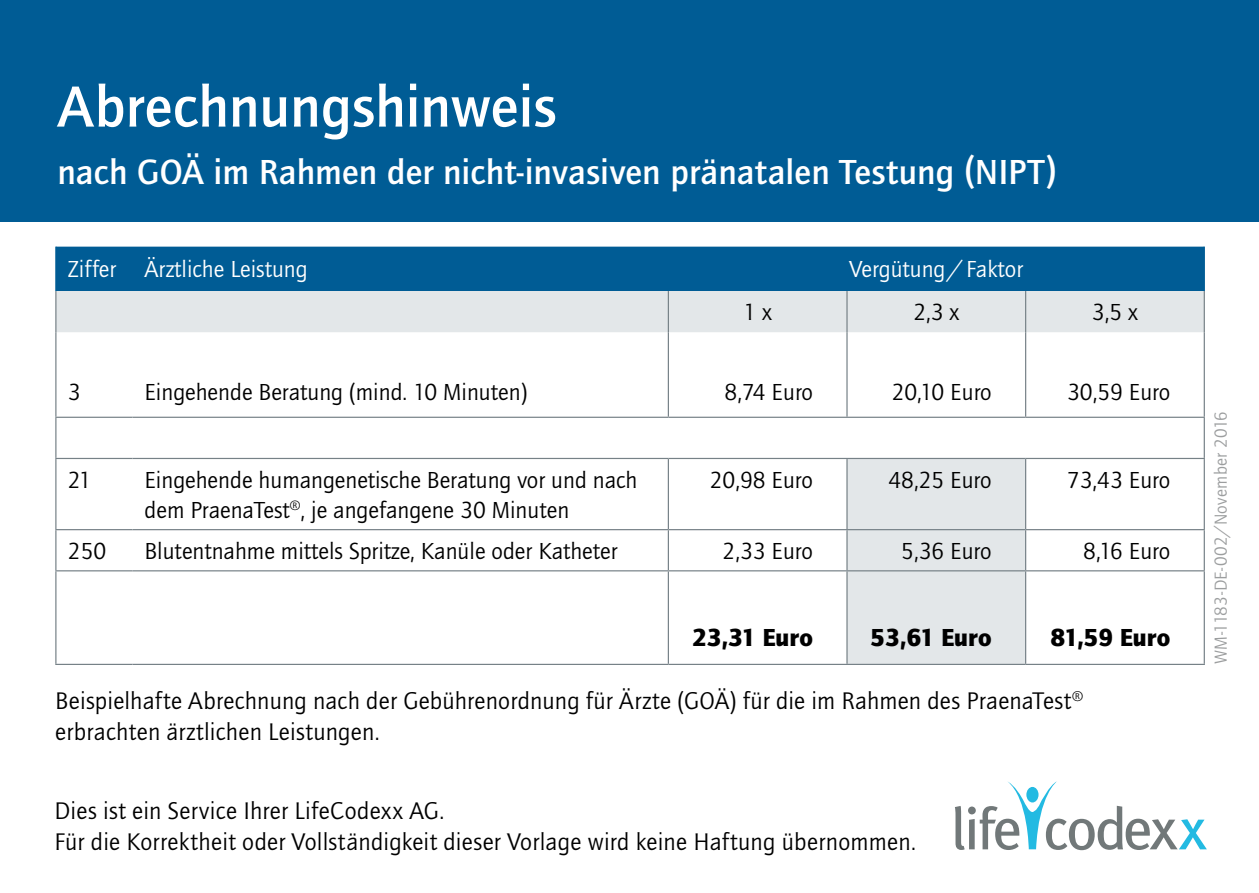
<style>
.page{position:relative;width:1259px;height:893px;background:#fff}
.page>*{position:absolute;margin:0;border:0;box-sizing:border-box;transform-origin:0 0}
.t1{font:700 60px "Quay Itc T";color:#fff}
.t2{font:700 36px "Quay Itc T";letter-spacing:.005em;color:#fff}
.t3{font:900 25.5px "Quay Itc T";color:#000}
.t4{font:24.9px/30.6px "Quay Itc T";letter-spacing:.01em;color:#000}
.t5{font:24px/30px "Quay Itc T";color:#000}
.t6{font:24px "Quay Itc T";color:#fff}
.t7{font:18px "Quay Itc T";letter-spacing:.015em;color:#9c9e9f}
</style>
<div class="page">
<div style="left:0;top:0;width:1259px;height:221px;background:#005c95"></div>
<div style="left:56px;top:247px;width:1147px;height:44px;background:#005c95"></div>
<svg style="left:56px;top:291px;width:1147px;height:373px"></svg>
<hr style="left:668px;top:291px;width:1px;height:41px;background:#768187">
<hr style="left:846px;top:291px;width:1px;height:41px;background:#768187">
<hr style="left:1025px;top:291px;width:1px;height:41px;background:#768187">
<hr style="left:668px;top:332px;width:1px;height:85px;background:#768187">
<hr style="left:846px;top:332px;width:1px;height:85px;background:#768187">
<hr style="left:1025px;top:332px;width:1px;height:85px;background:#768187">
<hr style="left:668px;top:459px;width:1px;height:70px;background:#768187">
<hr style="left:846px;top:459px;width:1px;height:70px;background:#768187">
<hr style="left:1025px;top:459px;width:1px;height:70px;background:#768187">
<hr style="left:668px;top:530px;width:1px;height:40px;background:#768187">
<hr style="left:846px;top:530px;width:1px;height:40px;background:#768187">
<hr style="left:1025px;top:530px;width:1px;height:40px;background:#768187">
<hr style="left:668px;top:571px;width:1px;height:93px;background:#768187">
<hr style="left:846px;top:571px;width:1px;height:93px;background:#768187">
<hr style="left:1025px;top:571px;width:1px;height:93px;background:#768187">
<hr style="left:1203px;top:291px;width:2px;height:41px;background:#768187">
<hr style="left:1203px;top:332px;width:2px;height:85px;background:#768187">
<hr style="left:1203px;top:459px;width:2px;height:70px;background:#768187">
<hr style="left:1203px;top:530px;width:2px;height:40px;background:#768187">
<hr style="left:1203px;top:571px;width:2px;height:93px;background:#768187">
<hr style="left:1203px;top:247px;width:2px;height:44px;background:#005c95">
<hr style="left:55px;top:417px;width:77px;height:1px;background:#768187">
<hr style="left:132px;top:417px;width:536px;height:1px;background:#768187">
<hr style="left:668px;top:417px;width:179px;height:1px;background:#768187">
<hr style="left:847px;top:417px;width:178px;height:1px;background:#768187">
<hr style="left:1025px;top:417px;width:180px;height:1px;background:#768187">
<hr style="left:55px;top:458px;width:77px;height:1px;background:#768187">
<hr style="left:132px;top:458px;width:536px;height:1px;background:#768187">
<hr style="left:668px;top:458px;width:179px;height:1px;background:#768187">
<hr style="left:847px;top:458px;width:178px;height:1px;background:#768187">
<hr style="left:1025px;top:458px;width:180px;height:1px;background:#768187">
<hr style="left:55px;top:529px;width:77px;height:1px;background:#768187">
<hr style="left:132px;top:529px;width:536px;height:1px;background:#768187">
<hr style="left:668px;top:529px;width:179px;height:1px;background:#768187">
<hr style="left:847px;top:529px;width:178px;height:1px;background:#768187">
<hr style="left:1025px;top:529px;width:180px;height:1px;background:#768187">
<hr style="left:55px;top:570px;width:77px;height:1px;background:#768187">
<hr style="left:132px;top:570px;width:536px;height:1px;background:#768187">
<hr style="left:668px;top:570px;width:179px;height:1px;background:#768187">
<hr style="left:847px;top:570px;width:178px;height:1px;background:#768187">
<hr style="left:1025px;top:570px;width:180px;height:1px;background:#768187">
<hr style="left:55px;top:664px;width:77px;height:1px;background:#768187">
<hr style="left:132px;top:664px;width:536px;height:1px;background:#768187">
<hr style="left:668px;top:664px;width:179px;height:1px;background:#768187">
<hr style="left:847px;top:664px;width:178px;height:1px;background:#768187">
<hr style="left:1025px;top:664px;width:180px;height:1px;background:#768187">
<hr style="left:55px;top:291px;width:1px;height:41px;background:#768187">
<hr style="left:55px;top:332px;width:1px;height:85px;background:#768187">
<hr style="left:55px;top:459px;width:1px;height:70px;background:#768187">
<hr style="left:55px;top:530px;width:1px;height:40px;background:#768187">
<hr style="left:55px;top:571px;width:1px;height:93px;background:#768187">
<hr style="left:55px;top:247px;width:1px;height:44px;background:#005c95">
<hr style="left:55px;top:418px;width:1px;height:40px;background:#768187">
<hr style="left:1203px;top:418px;width:2px;height:40px;background:#768187">
<svg style="left:955px;top:806px;width:9px;height:44px"></svg>
<div style="left:969px;top:819px;width:5px;height:30px;background:#717879"></div>
<div style="left:968px;top:806px;width:7px;height:8px;background:#717879;border-radius:50%"></div>
<svg style="left:979px;top:781px;width:227px;height:69px"></svg>
<h1 class="t1" style="left:57px;top:72px;width:500px">Abrechnungshinweis</h1>
<h2 class="t2" style="left:57px;top:151px;width:1001px">nach GOÄ im Rahmen der nicht-invasiven pränatalen Testung (NIPT)</h2>
<p class="t6" style="left:68px;top:255px;width:241px">Ziffer Ärztliche Leistung</p>
<p class="t6" style="left:849px;top:255px;width:175px">Vergütung / Faktor</p>
<p class="t5" style="left:743px;top:297px;width:30px">1 x</p>
<p class="t5" style="left:913px;top:297px;width:48px">2,3 x</p>
<p class="t5" style="left:1092px;top:297px;width:48px">3,5 x</p>
<p class="t5" style="left:68px;top:377px;width:14px">3</p>
<p class="t5" style="left:144px;top:377px;width:384px">Eingehende Beratung (mind. 10 Minuten)</p>
<p class="t5" style="left:724px;top:377px;width:90px">8,74 Euro</p>
<p class="t5" style="left:891px;top:377px;width:101px">20,10 Euro</p>
<p class="t5" style="left:1067px;top:377px;width:105px">30,59 Euro</p>
<p class="t5" style="left:68px;top:464px;width:25px">21</p>
<p class="t5" style="left:144px;top:464px;width:494px">Eingehende humangenetische Beratung vor und nach dem PraenaTest<sup>®</sup>, je angefangene 30 Minuten</p>
<p class="t5" style="left:710px;top:464px;width:105px">20,98 Euro</p>
<p class="t5" style="left:888px;top:464px;width:105px">48,25 Euro</p>
<p class="t5" style="left:1067px;top:464px;width:105px">73,43 Euro</p>
<p class="t5" style="left:68px;top:535px;width:40px">250</p>
<p class="t5" style="left:144px;top:535px;width:474px">Blutentnahme mittels Spritze, Kanüle oder Katheter</p>
<p class="t5" style="left:722px;top:535px;width:92px">2,33 Euro</p>
<p class="t5" style="left:901px;top:535px;width:92px">5,36 Euro</p>
<p class="t5" style="left:1083px;top:535px;width:88px">8,16 Euro</p>
<p class="t3" style="left:692px;top:623px;width:122px">23,31 Euro</p>
<p class="t3" style="left:870px;top:623px;width:123px">53,61 Euro</p>
<p class="t3" style="left:1050px;top:623px;width:121px">81,59 Euro</p>
<p class="t4" style="left:55px;top:685px;width:1029px">Beispielhafte Abrechnung nach der Gebührenordnung für Ärzte (GOÄ) für die im Rahmen des PraenaTest<sup>® </sup>erbrachten ärztlichen Leistungen.</p>
<p class="t4" style="left:54px;top:795px;width:863px;line-height:31.5px">Dies ist ein Service Ihrer LifeCodexx AG.<br>Für die Korrektheit oder Vollständigkeit dieser Vorlage wird keine Haftung übernommen.</p>
<p class="t7" style="left:1210px;top:664px;width:255px;rotate:-90deg">WM-1183-DE-002/November 2016</p>
</div>
